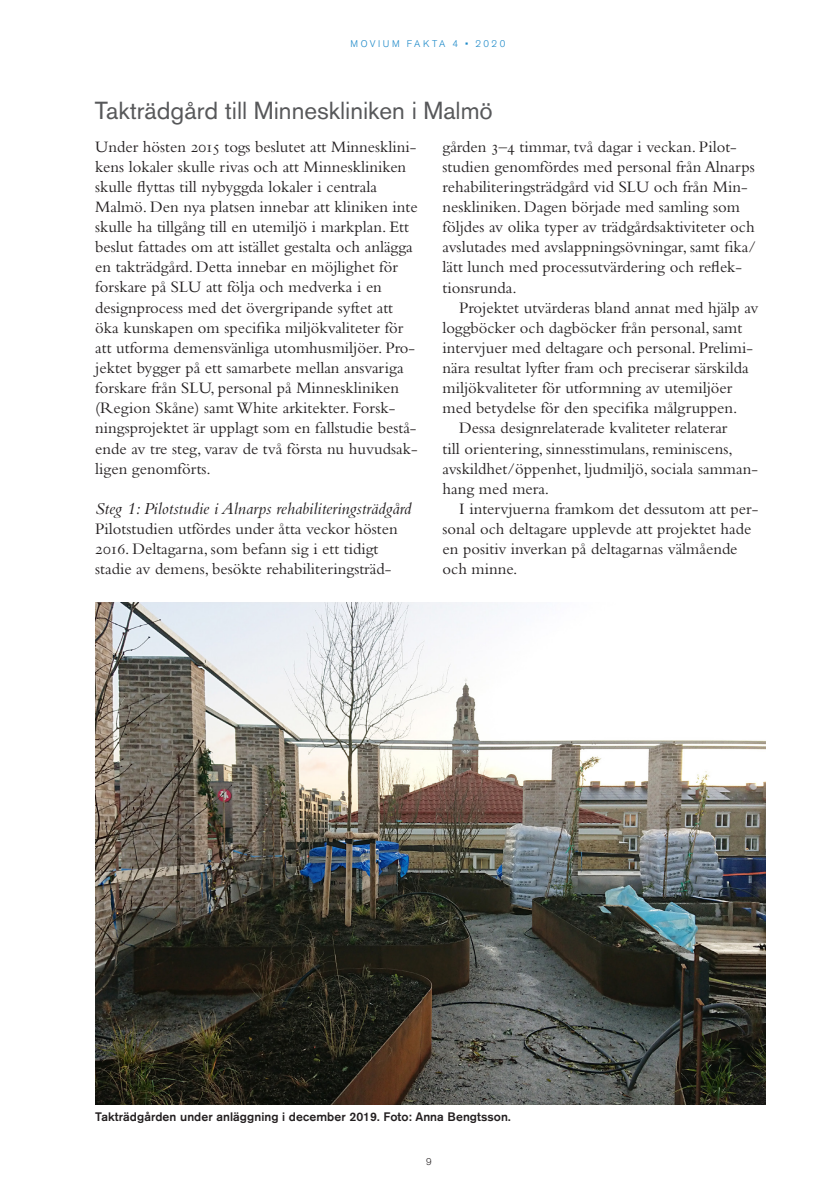
<style>
.page{position:relative;width:840px;height:1191px;background:#fff}
.page>*{position:absolute;margin:0;border:0;box-sizing:border-box;transform-origin:0 0}
.t1{font:24.5px "Akzidenz Grotesk BQ";color:#57585a}
.t2{font:italic 17.5px "Bembo";color:#231f20}
.t3{font:16.62px/20.1px "Bembo";color:#231f20}
.t4{font:500 12.25px "Akzidenz Grotesk BQ";letter-spacing:.005em;color:#231f20}
.t5{font:300 9.62px "Akzidenz Grotesk BQ";letter-spacing:.26em;color:#1b88c8}
.t6{font:300 9.62px "Akzidenz Grotesk BQ";color:#231f20}
.s1{font-family:"Bembo SC"}
</style>
<div class="page">
<img style="left:95px;top:603px;width:670px;height:502px">
<p class="t5" style="left:350px;top:38px;width:156px">MOVIUM FAKTA 4 • 2020</p>
<h1 class="t1" style="left:95px;top:96px;width:399px">Takträdgård till Minneskliniken i Malmö</h1>
<p class="t3" style="left:95px;top:136px;width:324px">Under hösten <span class="s1">2015</span> togs beslutet att Minnesklini&shy;kens lokaler skulle rivas och att Minneskliniken skulle flyttas till nybyggda lokaler i centrala Malmö. Den nya platsen innebar att kliniken inte skulle ha tillgång till en utemiljö i markplan. Ett beslut fattades om att istället gestalta och anlägga en takträdgård. Detta innebar en möjlighet för forskare på SLU att följa och medverka i en designprocess med det övergripande syftet att öka kunskapen om specifika miljökvaliteter för att utforma demensvänliga utomhusmiljöer. Pro&shy;jektet bygger på ett samarbete mellan ansvariga forskare från SLU, personal på Minneskliniken (Region Skåne) samt White arkitekter. Forsk&shy;ningsprojektet är upplagt som en fallstudie bestå&shy;ende av tre steg, varav de två första nu huvudsak&shy;ligen genomförts.</p>
<p class="t2" style="left:95px;top:498px;width:317px">Steg 1: Pilotstudie i Alnarps rehabiliteringsträdgård</p>
<p class="t3" style="left:95px;top:518px;width:304px">Pilotstudien utfördes under åtta veckor hösten<br><span class="s1">2016</span>. Deltagarna, som befann sig i ett tidigt stadie av demens, besökte rehabiliteringsträd-</p>
<p class="t3" style="left:442px;top:136px;width:315px">gården <span class="s1">3–4</span> timmar, två dagar i veckan. Pilot&shy;studien genomfördes med personal från Alnarps rehabiliteringsträdgård vid SLU och från Min&shy;neskliniken. Dagen började med samling som följdes av olika typer av trädgårdsaktiviteter och avslutades med avslappningsövningar, samt fika/ lätt lunch med processutvärdering och reflek&shy;tionsrunda.</p>
<p class="t3" style="left:459px;top:297px;width:301px">Projektet utvärderas bland annat med hjälp av</p>
<p class="t3" style="left:442px;top:317px;width:301px">loggböcker och dagböcker från personal, samt</p>
<p class="t3" style="left:442px;top:337px;width:312px">intervjuer med deltagare och personal. Prelimi-</p>
<p class="t3" style="left:442px;top:357px;width:307px">nära resultat lyfter fram och preciserar särskilda</p>
<p class="t3" style="left:442px;top:378px;width:291px">miljökvaliteter för utformning av utemiljöer</p>
<p class="t3" style="left:442px;top:398px;width:296px">med betydelse för den specifika målgruppen.</p>
<p class="t3" style="left:459px;top:418px;width:270px">Dessa designrelaterade kvaliteter relaterar</p>
<p class="t3" style="left:442px;top:438px;width:292px">till orientering, sinnesstimulans, reminiscens,</p>
<p class="t3" style="left:442px;top:458px;width:317px">avskildhet/öppenhet, ljudmiljö, sociala samman-</p>
<p class="t3" style="left:442px;top:478px;width:108px">hang med mera.</p>
<p class="t3" style="left:459px;top:498px;width:300px">I intervjuerna framkom det dessutom att per-</p>
<p class="t3" style="left:442px;top:519px;width:310px">sonal och deltagare upplevde att projektet hade</p>
<p class="t3" style="left:442px;top:539px;width:296px">en positiv inverkan på deltagarnas välmående</p>
<p class="t3" style="left:442px;top:559px;width:76px">och minne.</p>
<p class="t4" style="left:95px;top:1109px;width:417px">Takträdgården under anläggning i december 2019. Foto: Anna Bengtsson.</p>
<p class="t6" style="left:426px;top:1156px;width:7px">9</p>
</div>
